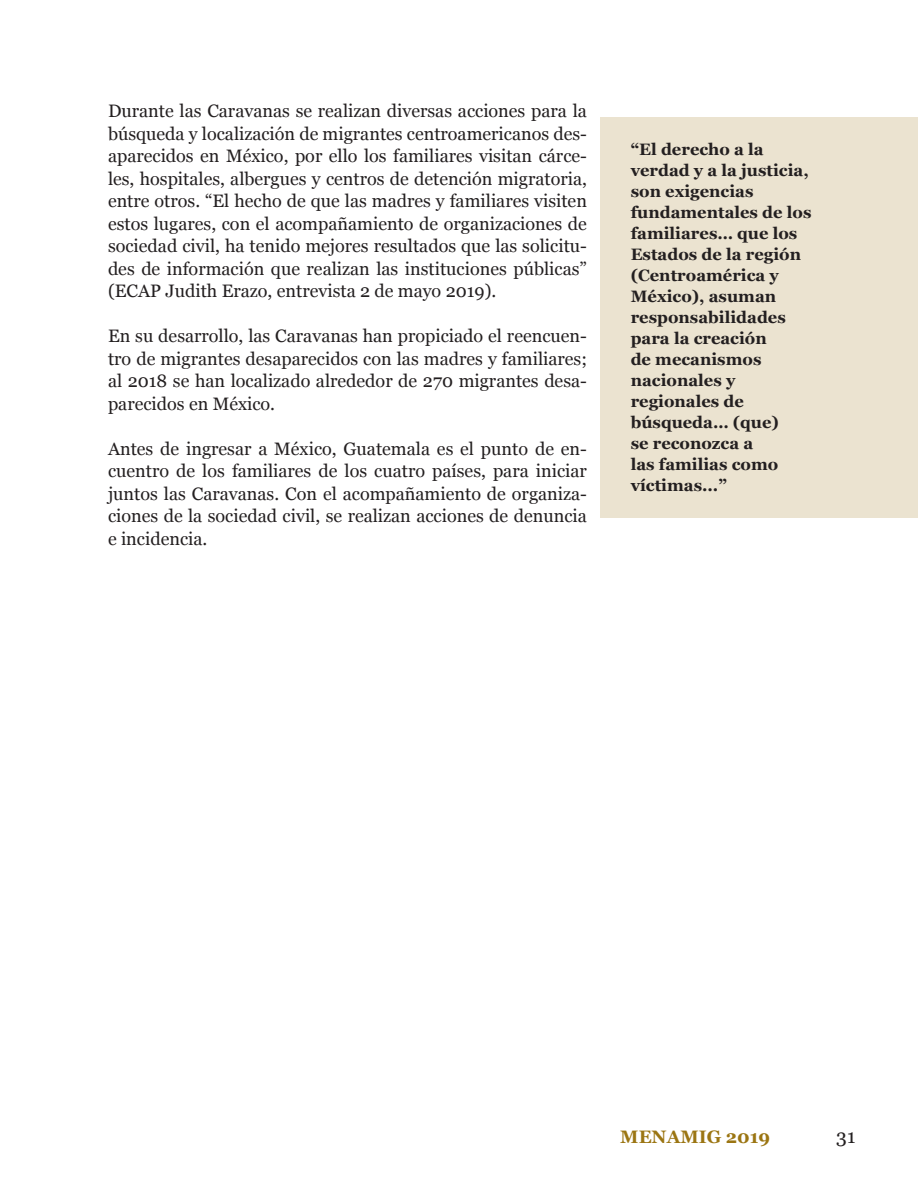
<style>
.page{position:relative;width:918px;height:1188px;background:#fff}
.page>*{position:absolute;margin:0;border:0;box-sizing:border-box;transform-origin:0 0}
.t1{font:19.5px "Georgia";color:#231f20}
.t2{font:18px/22.5px "Georgia";color:#231f20;text-align:justify}
.t3{font:700 18px "Georgia";color:#9b7512}
.t4{font:700 16.5px/21px "Georgia";color:#231f20}
</style>
<div class="page">
<div style="left:600px;top:117px;width:318px;height:400px;background:#ebe3d0"></div>
<p class="t2" style="left:108px;top:100px;width:480px">Durante las Caravanas se realizan diversas acciones para la búsqueda y localización de migrantes centroamericanos des&shy;aparecidos en México, por ello los familiares visitan cárce&shy;les, hospitales, albergues y centros de detención migratoria, entre otros. “El hecho de que las madres y familiares visiten estos lugares, con el acompañamiento de organizaciones de sociedad civil, ha tenido mejores resultados que las solicitu&shy;des de información que realizan las instituciones públicas” (ECAP Judith Erazo, entrevista 2 de mayo 2019).</p>
<p class="t2" style="left:108px;top:325px;width:480px">En su desarrollo, las Caravanas han propiciado el reencuen&shy;tro de migrantes desaparecidos con las madres y familiares; al 2018 se han localizado alrededor de 270 migrantes desa&shy;parecidos en México.</p>
<p class="t2" style="left:108px;top:438px;width:480px">Antes de ingresar a México, Guatemala es el punto de en&shy;cuentro de los familiares de los cuatro países, para iniciar juntos las Caravanas. Con el acompañamiento de organiza&shy;ciones de la sociedad civil, se realizan acciones de denuncia e incidencia.</p>
<p class="t4" style="left:631px;top:139px;width:182px">“El derecho a la verdad y a la justicia, son exigencias fundamentales de los familiares… que los<br>Estados de la región (Centroamérica y<br>México), asuman responsabilidades para la creación<br>de mecanismos nacionales y regionales de búsqueda… (que)<br>se reconozca a<br>las familias como víctimas...”</p>
<p class="t3" style="left:620px;top:1125px;width:152px">MENAMIG 2019</p>
<p class="t1" style="left:836px;top:1124px;width:21px">31</p>
</div>
